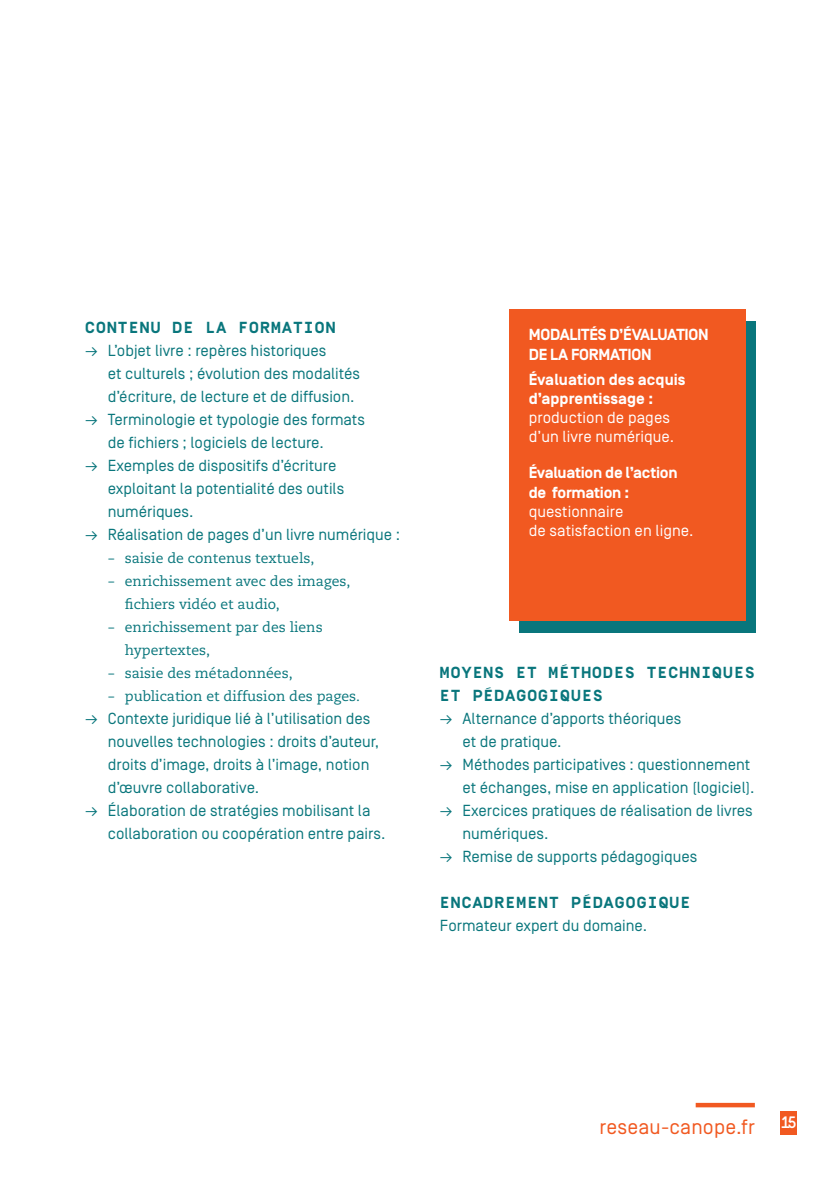
<style>
.page{position:relative;width:840px;height:1191px;background:#fff}
.page>*{position:absolute;margin:0;border:0;box-sizing:border-box;transform-origin:0 0}
.t1{font:20.8px "Simplon BP Regular";letter-spacing:.01em;color:#f15921}
.t2{font:500 16.6px "Simplon BP Mono";color:#fff}
.texte_courant{font:16px/23px "Simplon BP Regular";color:#09767c}
.t3{font:700 16px/23px "Simplon BP Mono";letter-spacing:.075em;color:#09767c}
.t4{font:16px/19.2px "Simplon BP Regular";letter-spacing:.005em;color:#fff}
.t5{font:700 16px/19.2px "Simplon BP";letter-spacing:-.015em;color:#fff}
.t6{font:700 16px/19.2px "Simplon BP";letter-spacing:.005em;color:#fff}
.t7{font:14px/23px "Caecilia LT Std";color:#09767c}
.s1{font-family:"Simplon BP Regular"}
</style>
<div class="page">
<div style="left:780px;top:1111px;width:16px;height:23px;background:#f15921"></div>
<div style="left:695px;top:1102px;width:59px;height:5px;background:#f15921"></div>
<div style="left:519px;top:321px;width:236px;height:311px;background:#09767c"></div>
<div style="left:509px;top:309px;width:236px;height:311px;background:#f15921"></div>
<p class="t3" style="left:85px;top:315px;width:252px">CONTENU DE LA FORMATION</p>
<p class="texte_courant" style="left:108px;top:339px;width:254px;text-indent:-23px">→ L’objet livre : repères historiques<br>et culturels ; évolution des modalités d’écriture, de lecture et de diffusion.</p>
<p class="texte_courant" style="left:108px;top:408px;width:258px;text-indent:-23px">→ Terminologie et typologie des formats de fichiers ; logiciels de lecture.</p>
<p class="texte_courant" style="left:108px;top:454px;width:238px;text-indent:-23px">→ Exemples de dispositifs d’écriture exploitant la potentialité des outils numériques.</p>
<p class="texte_courant" style="left:85px;top:523px;width:316px">→ Réalisation de pages d’un livre numérique :</p>
<p class="t7" style="left:108px;top:547px;width:208px"><span class="s1">–</span> saisie de contenus textuels,</p>
<p class="t7" style="left:125px;top:570px;width:227px;text-indent:-17px"><span class="s1">–</span> enrichissement avec des images, fichiers vidéo et audio,</p>
<p class="t7" style="left:125px;top:616px;width:199px;text-indent:-17px"><span class="s1">–</span> enrichissement par des liens hypertextes,</p>
<p class="t7" style="left:108px;top:662px;width:186px"><span class="s1">–</span> saisie des métadonnées,</p>
<p class="t7" style="left:108px;top:685px;width:254px"><span class="s1">–</span> publication et diffusion des pages.</p>
<p class="texte_courant" style="left:108px;top:707px;width:273px;text-indent:-23px">→ Contexte juridique lié à l’utilisation des nouvelles technologies : droits d’auteur, droits d’image, droits à l’image, notion d’œuvre collaborative.</p>
<p class="texte_courant" style="left:108px;top:799px;width:279px;text-indent:-23px">→ Élaboration de stratégies mobilisant la collaboration ou coopération entre pairs.</p>
<p class="t5" style="left:528px;top:326px;width:181px">MODALITÉS D’ÉVALUATION<br>DE LA FORMATION</p>
<p class="t6" style="left:528px;top:370px;width:158px">Évaluation des acquis d’apprentissage :</p>
<p class="t4" style="left:528px;top:408px;width:147px">production de pages d’un livre numérique.</p>
<p class="t5" style="left:528px;top:464px;width:150px">Évaluation de l’action de formation :</p>
<p class="t4" style="left:528px;top:501px;width:166px">questionnaire<br>de satisfaction en ligne.</p>
<p class="t3" style="left:439px;top:660px;width:316px">MOYENS ET MÉTHODES TECHNIQUES<br>ET PÉDAGOGIQUES</p>
<p class="texte_courant" style="left:462px;top:707px;width:220px;text-indent:-23px">→ Alternance d’apports théoriques et de pratique.</p>
<p class="texte_courant" style="left:439px;top:753px;width:316px;text-align:right">→ Méthodes participatives : questionnement et échanges, mise en application (logiciel).</p>
<p class="texte_courant" style="left:462px;top:799px;width:291px;text-indent:-23px">→ Exercices pratiques de réalisation de livres numériques.</p>
<p class="texte_courant" style="left:439px;top:845px;width:259px">→ Remise de supports pédagogiques</p>
<p class="t3" style="left:439px;top:890px;width:252px">ENCADREMENT PÉDAGOGIQUE</p>
<p class="texte_courant" style="left:439px;top:914px;width:209px">Formateur expert du domaine.</p>
<h1 class="t1" style="left:599px;top:1115px;width:157px">reseau-canope.fr</h1>
<p class="t2" style="left:780px;top:1111px;width:18px">15</p>
</div>
